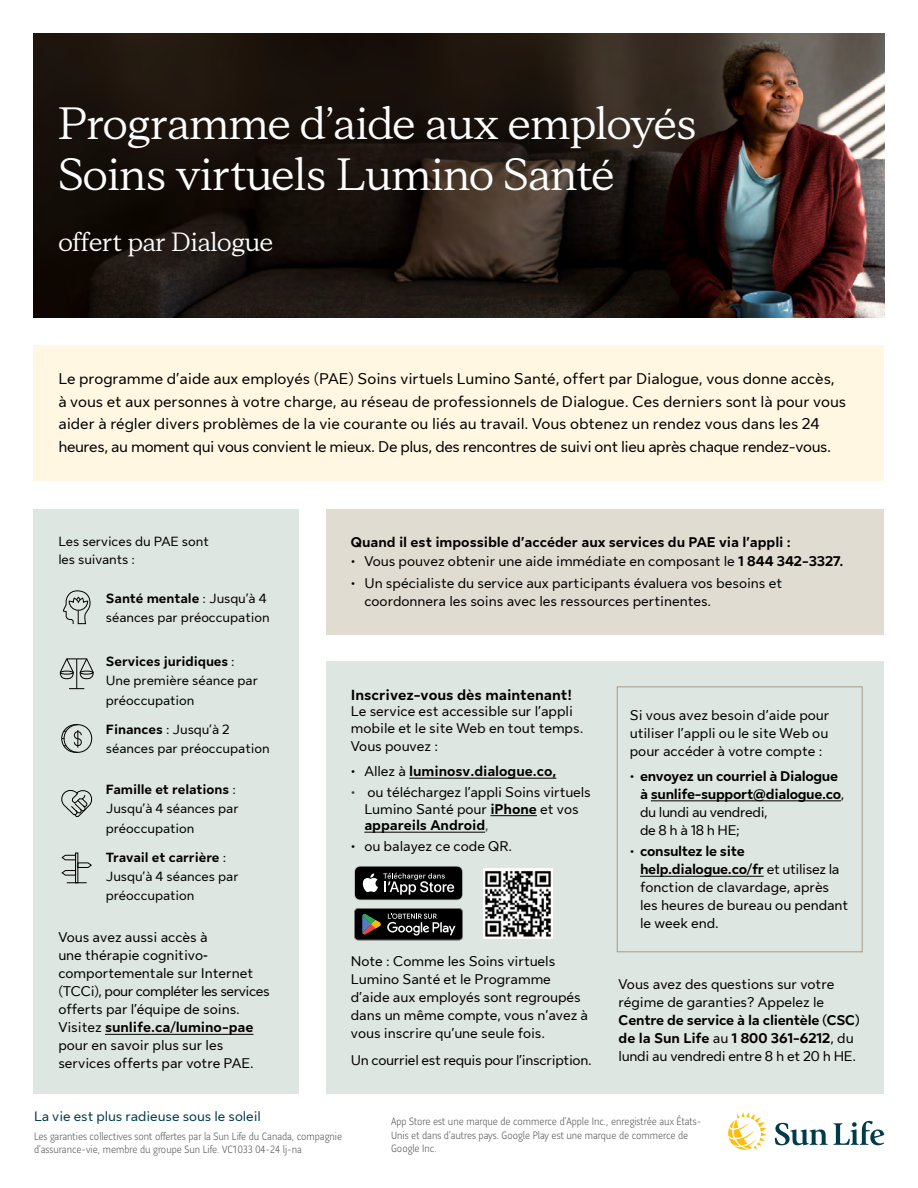
<style>
.page{position:relative;width:918px;height:1188px;background:#fff}
.page>*{position:absolute;margin:0;border:0;box-sizing:border-box;transform-origin:0 0}
.t1{font:45px/51px "Sun Life New Display";color:#fff}
.t2{font:26.25px "Sun Life New Display";color:#fff}
.t3{font:15.75px/22.5px "Sun Life New Text";color:#000}
.t4{font:700 14.85px "Sun Life New Text";color:#000}
.t5{font:14.25px/18px "Sun Life New Text";color:#000}
.t6{font:700 14.25px/18px "Sun Life New Text";color:#000}
.t7{font:700 14.25px/18px "Sun Life New Text";letter-spacing:-.02em;color:#000}
.t8{font:14.25px "Sun Life New Text";letter-spacing:-.02em;color:#000}
.t9{font:13.95px "Sun Life New Text";color:#003b49}
.t10{font:13.5px/19.4px "Sun Life New Text";color:#000}
.t11{font:300 10.5px/13.5px "Sun Life Sans Condensed";color:#58595b}
.s1{font-weight:700}
.s2{font-weight:400}
.s3{color:#3d4142}
</style>
<div class="page">
<div style="left:34px;top:345px;width:850px;height:136px;background:#fff7e1"></div>
<div style="left:34px;top:510px;width:265px;height:584px;background:#dee6e1"></div>
<div style="left:326px;top:662px;width:558px;height:432px;background:#dee6e1"></div>
<div style="left:326px;top:509px;width:558px;height:126px;background:#e1dcd1"></div>
<img style="left:34px;top:34px;width:850px;height:283px">
<svg style="left:69px;top:688px;width:15px;height:1px"></svg>
<hr style="left:76px;top:659px;width:1px;height:30px;background:#000">
<svg style="left:60px;top:658px;width:34px;height:21px"></svg>
<div style="left:80px;top:671px;width:13px;height:4px;border:1px solid #000;border-radius:50%"></div>
<div style="left:64px;top:724px;width:28px;height:29px;border:1px solid #000;border-radius:50%"></div>
<svg style="left:61px;top:724px;width:21px;height:29px"></svg>
<svg style="left:63px;top:590px;width:28px;height:35px"></svg>
<svg style="left:61px;top:790px;width:32px;height:27px"></svg>
<div style="left:75px;top:853px;width:3px;height:30px;border:1px solid #000"></div>
<svg style="left:61px;top:855px;width:31px;height:21px"></svg>
<svg style="left:67px;top:882px;width:20px;height:1px"></svg>
<hr style="left:105px;top:1034px;width:148px;height:1px;background:#000">
<hr style="left:409px;top:778px;width:147px;height:1px;background:#000">
<hr style="left:490px;top:815px;width:47px;height:1px;background:#000">
<hr style="left:364px;top:832px;width:121px;height:1px;background:#000">
<svg style="left:354px;top:866px;width:109px;height:34px;background:#313131"></svg>
<svg style="left:354px;top:908px;width:109px;height:32px;background:#2c2b29"></svg>
<img style="left:484px;top:869px;width:68px;height:69px">
<hr style="left:651px;top:801px;width:190px;height:1px;background:#000">
<hr style="left:640px;top:876px;width:124px;height:1px;background:#000">
<div style="left:617px;top:687px;width:245px;height:265px;border:1px solid #a49c8a"></div>
<svg style="left:775px;top:1123px;width:53px;height:22px"></svg>
<svg style="left:834px;top:1121px;width:50px;height:24px"></svg>
<svg style="left:728px;top:1112px;width:39px;height:38px"></svg>
<h1 class="t1" style="left:59px;top:95px;width:640px">Programme d’aide aux employés<br>Soins virtuels Lumino Santé</h1>
<h2 class="t2" style="left:59px;top:225px;width:216px">offert par Dialogue</h2>
<p class="t3" style="left:58px;top:366px;width:789px">Le programme d’aide aux employés (PAE) Soins virtuels Lumino Santé, offert par Dialogue, vous donne accès, à vous et aux personnes à votre charge, au réseau de professionnels de Dialogue. Ces derniers sont là pour vous aider à régler divers problèmes de la vie courante ou liés au travail. Vous obtenez un rendez vous dans les 24 heures, au moment qui vous convient le mieux. De plus, des rencontres de suivi ont lieu après chaque rendez-vous.</p>
<p class="t10" style="left:58px;top:532px;width:152px;line-height:18px">Les services du PAE sont les suivants :</p>
<p class="t10" style="left:106px;top:588px;width:165px"><span class="s1">Santé mentale</span> : Jusqu’à 4 séances par préoccupation</p>
<p class="t10" style="left:106px;top:651px;width:154px"><span class="s1">Services juridiques</span> :<br>Une première séance par préoccupation</p>
<p class="t10" style="left:106px;top:718px;width:165px"><span class="s1">Finances</span> : Jusqu’à 2 séances par préoccupation</p>
<p class="t10" style="left:106px;top:779px;width:134px"><span class="s1">Famille et relations</span> :<br>Jusqu’à 4 séances par préoccupation</p>
<p class="t10" style="left:106px;top:846px;width:134px"><span class="s1">Travail et carrière</span> :<br>Jusqu’à 4 séances par préoccupation</p>
<p class="t5" style="left:58px;top:928px;width:213px">Vous avez aussi accès à<br>une thérapie cognitivo&shy;comportementale sur Internet (TCCi), pour compléter les services offerts par l’équipe de soins.<br>Visitez <span class="s1">sunlife.ca/lumino-pae </span>pour en savoir plus sur les services offerts par votre PAE.</p>
<p class="t6" style="left:351px;top:532px;width:442px">Quand il est impossible d’accéder aux services du PAE via l’appli :</p>
<p class="t5" style="left:351px;top:551px;width:494px">• Vous pouvez obtenir une aide immédiate en composant le <span class="s1">1 844 342-3327.</span></p>
<p class="t5" style="left:364px;top:574px;width:419px;text-indent:-14px">• Un spécialiste du service aux participants évaluera vos besoins et coordonnera les soins avec les ressources pertinentes.</p>
<p class="t4" style="left:351px;top:684px;width:223px">Inscrivez-vous dès maintenant!</p>
<p class="t5" style="left:351px;top:702px;width:234px;line-height:16.5px">Le service est accessible sur l’appli mobile et le site Web en tout temps.</p>
<p class="t5" style="left:351px;top:736px;width:89px">Vous pouvez :</p>
<p class="t6" style="left:351px;top:762px;width:207px"><span class="s2">• Allez à</span> luminosv.dialogue.co,</p>
<p class="t5" style="left:364px;top:783px;width:228px;line-height:16.5px;text-indent:-14px"><span class="s3">•</span> ou téléchargez l’appli Soins virtuels<br>Lumino Santé pour <span class="s1">iPhone</span> et vos <span class="s1">appareils Android</span><span class="s3">,</span></p>
<p class="t5" style="left:351px;top:837px;width:163px">• ou balayez ce code QR.</p>
<p class="t5" style="left:351px;top:951px;width:239px">Note : Comme les Soins virtuels<br>Lumino Santé et le Programme d’aide aux employés sont regroupés dans un même compte, vous n’avez à vous inscrire qu’une seule fois.</p>
<p class="t8" style="left:351px;top:1050px;width:242px">Un courriel est requis pour l’inscription.</p>
<p class="t5" style="left:630px;top:705px;width:201px;text-align:justify">Si vous avez besoin d’aide pour utiliser l’appli ou le site Web ou pour accéder à votre compte :</p>
<p class="t7" style="left:640px;top:766px;width:206px;text-indent:-10px"><span class="s2">•</span> envoyez un courriel à Dialogue à sunlife-support@dialogue.co<span class="s2">, du lundi au vendredi,<br>de 8 h à 18 h HE;</span></p>
<p class="t5" style="left:640px;top:842px;width:210px;text-indent:-10px">• <span class="s1">consultez le site help.dialogue.co/fr</span> et utilisez la fonction de clavardage, après les heures de bureau ou pendant le week end.</p>
<p class="t5" style="left:619px;top:974px;width:217px">Vous avez des questions sur votre régime de garanties? Appelez le</p>
<p class="t6" style="left:619px;top:1010px;width:243px">Centre de service à la clientèle (CSC) de la Sun Life <span class="s2">au</span> 1 800 361-6212<span class="s2">, du lundi au vendredi entre 8 h et 20 h HE.</span></p>
<p class="t9" style="left:34px;top:1107px;width:228px">La vie est plus radieuse sous le soleil</p>
<p class="t11" style="left:34px;top:1129px;width:310px">Les garanties collectives sont offertes par la Sun Life du Canada, compagnie d’assurance-vie, membre du groupe Sun Life. VC1033 04-24 lj-na</p>
<p class="t11" style="left:391px;top:1115px;width:312px">App Store est une marque de commerce d’Apple Inc., enregistrée aux États-<br>Unis et dans d’autres pays. Google Play est une marque de commerce de<br>Google Inc.</p>
</div>
